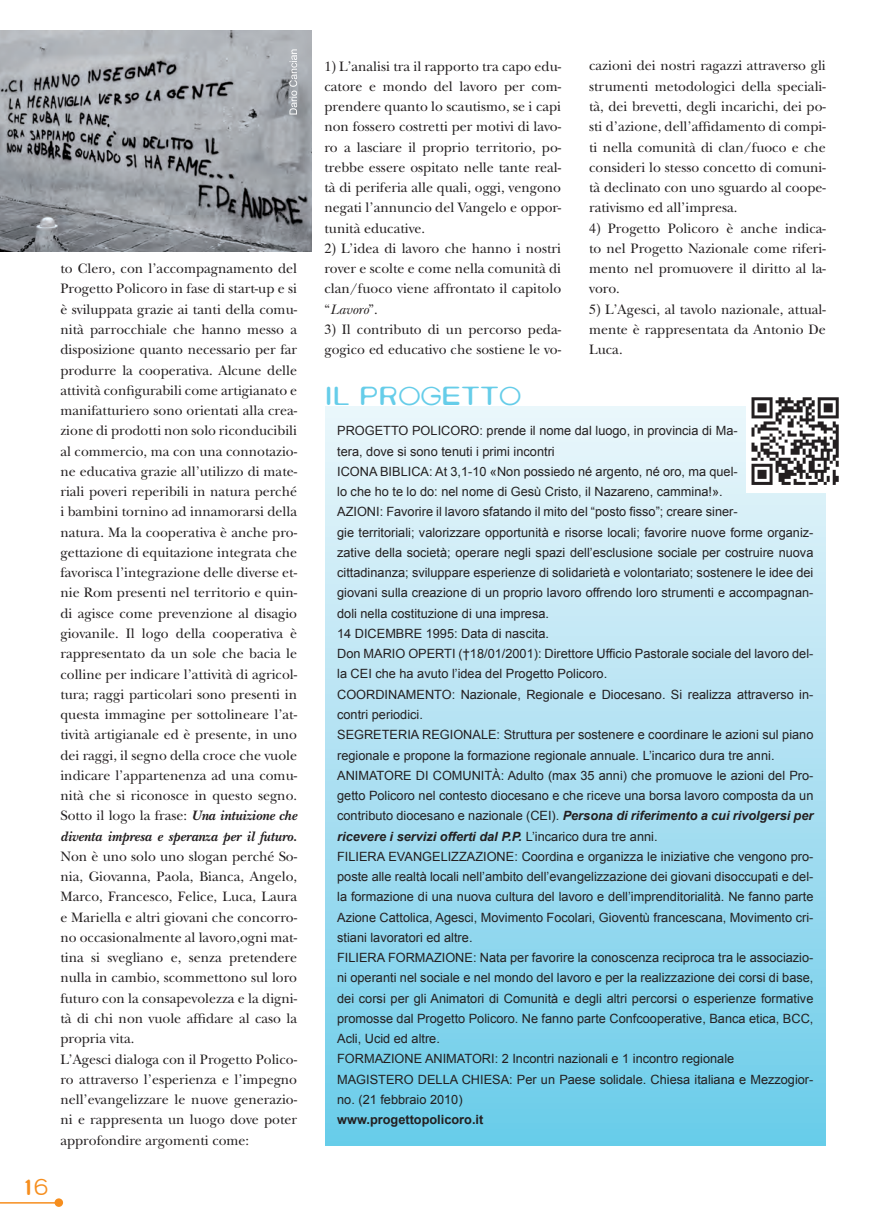
<style>
.page{position:relative;width:887px;height:1228px;background:#fff}
.page>*{position:absolute;margin:0;border:0;box-sizing:border-box;transform-origin:0 0}
.t1{font:600 25.5px "Rebound";color:#66cde9}
.t2{font:600 22.5px "Rebound";color:#f68e1e}
.t3{font:14.25px/20.2px "New Baskerville";color:#231f20;text-align:justify}
.t4{font:12.75px/20.2px "Arial";color:#231f20}
.t5{font:700 12.75px "Arial";color:#231f20}
.s1{font-weight:700;font-style:italic}
.s2{font-style:italic}
</style>
<div class="page">
<hr style="left:0;top:1201px;width:59px;height:2px;background:#f68e1e">
<svg style="left:55px;top:1197px;width:8px;height:9px"></svg>
<img style="left:0;top:31px;width:311px;height:220px">
<div style="left:325px;top:406px;width:501px;height:739px;background:linear-gradient(to bottom,#ecf6fb,#6bcce9)"></div>
<img style="left:746px;top:397px;width:93px;height:95px">
<svg style="left:289px;top:49px;width:8px;height:65px"></svg>
<h2 class="t2" style="left:24px;top:1171px;width:27px">16</h2>
<p class="t3" style="left:60px;top:258px;width:238px">to Clero, con l’accompagnamento del Progetto Policoro in fase di start-up e si è sviluppata grazie ai tanti della comu&shy;nità parrocchiale che hanno messo a disposizione quanto necessario per far produrre la cooperativa. Alcune delle attività configurabili come artigianato e manifatturiero sono orientati alla crea&shy;zione di prodotti non solo riconducibili al commercio, ma con una connotazio&shy;ne educativa grazie all’utilizzo di mate&shy;riali poveri reperibili in natura perché i bambini tornino ad innamorarsi della natura. Ma la cooperativa è anche pro&shy;gettazione di equitazione integrata che favorisca l’integrazione delle diverse et&shy;nie Rom presenti nel territorio e quin&shy;di agisce come prevenzione al disagio giovanile. Il logo della cooperativa è rappresentato da un sole che bacia le colline per indicare l’attività di agricol&shy;tura; raggi particolari sono presenti in questa immagine per sottolineare l’at&shy;tività artigianale ed è presente, in uno dei raggi, il segno della croce che vuole indicare l’appartenenza ad una comu&shy;nità che si riconosce in questo segno.<br>Sotto il logo la frase: <span class="s1">Una intuizione che diventa impresa e speranza per il futuro.</span></p>
<p class="t3" style="left:60px;top:846px;width:238px;text-align:left">Non è uno solo uno slogan perché So&shy;nia, Giovanna, Paola, Bianca, Angelo, Marco, Francesco, Felice, Luca, Laura e Mariella e altri giovani che concorro&shy;no occasionalmente al lavoro,ogni mat&shy;tina si svegliano e, senza pretendere nulla in cambio, scommettono sul loro futuro con la consapevolezza e la digni&shy;tà di chi non vuole affidare al caso la propria vita.<br>L’Agesci dialoga con il Progetto Polico&shy;ro attraverso l’esperienza e l’impegno nell’evangelizzare le nuove generazio&shy;ni e rappresenta un luogo dove poter approfondire argomenti come:</p>
<p class="t3" style="left:324px;top:56px;width:238px;text-indent:15px">L’analisi tra il rapporto tra capo edu&shy;catore e mondo del lavoro per com&shy;prendere quanto lo scautismo, se i capi non fossero costretti per motivi di lavo&shy;ro a lasciare il proprio territorio, po&shy;trebbe essere ospitato nelle tante real&shy;tà di periferia alle quali, oggi, vengono negati l’annuncio del Vangelo e oppor&shy;tunità educative.</p>
<p class="t3" style="left:324px;top:238px;width:238px;text-indent:17px">L’idea di lavoro che hanno i nostri rover e scolte e come nella comunità di clan/fuoco viene affrontato il capitolo “<span class="s2">Lavoro</span>”.</p>
<p class="t3" style="left:324px;top:319px;width:238px">✓ Il contributo di un percorso peda&shy;gogico ed educativo che sostiene le vo-</p>
<p class="t3" style="left:589px;top:56px;width:238px">cazioni dei nostri ragazzi attraverso gli strumenti metodologici della speciali&shy;tà, dei brevetti, degli incarichi, dei po&shy;sti d’azione, dell’affidamento di compi&shy;ti nella comunità di clan/fuoco e che consideri lo stesso concetto di comuni&shy;tà declinato con uno sguardo al coope&shy;rativismo ed all’impresa.</p>
<p class="t3" style="left:589px;top:218px;width:238px">✔ Progetto Policoro è anche indica&shy;to nel Progetto Nazionale come riferi&shy;mento nel promuovere il diritto al la&shy;voro.</p>
<p class="t3" style="left:589px;top:299px;width:238px;text-indent:16px">L’Agesci, al tavolo nazionale, attual&shy;mente è rappresentata da Antonio De Luca.</p>
<h1 class="t1" style="left:325px;top:380px;width:198px">IL PROGETTO</h1>
<p class="t4" style="left:337px;top:421px;width:478px">PROGETTO POLICORO: prende il nome dal luogo, in provincia di Ma-<br>tera, dove si sono tenuti i primi incontri<br>ICONA BIBLICA: At 3,1-10 «Non possiedo né argento, né oro, ma quel-<br>lo che ho te lo do: nel nome di Gesù Cristo, il Nazareno, cammina!».<br>AZIONI: Favorire il lavoro sfatando il mito del “posto fisso”; creare siner-<br>gie territoriali; valorizzare opportunità e risorse locali; favorire nuove forme organiz&shy;zative della società; operare negli spazi dell’esclusione sociale per costruire nuova cittadinanza; sviluppare esperienze di solidarietà e volontariato; sostenere le idee dei giovani sulla creazione di un proprio lavoro offrendo loro strumenti e accompagnan&shy;doli nella costituzione di una impresa.<br>14 DICEMBRE 1995: Data di nascita.<br>Don MARIO OPERTI (†18/01/2001): Direttore Ufficio Pastorale sociale del lavoro del&shy;la CEI che ha avuto l’idea del Progetto Policoro.<br>COORDINAMENTO: Nazionale, Regionale e Diocesano. Si realizza attraverso in&shy;contri periodici.<br>SEGRETERIA REGIONALE: Struttura per sostenere e coordinare le azioni sul piano regionale e propone la formazione regionale annuale. L’incarico dura tre anni.<br>ANIMATORE DI COMUNITÀ: Adulto (max 35 anni) che promuove le azioni del Pro&shy;getto Policoro nel contesto diocesano e che riceve una borsa lavoro composta da un contributo diocesano e nazionale (CEI). <span class="s1">Persona di riferimento a cui rivolgersi per ricevere i servizi offerti dal P.P.</span> L’incarico dura tre anni.<br>FILIERA EVANGELIZZAZIONE: Coordina e organizza le iniziative che vengono pro&shy;poste alle realtà locali nell’ambito dell’evangelizzazione dei giovani disoccupati e del&shy;la formazione di una nuova cultura del lavoro e dell’imprenditorialità. Ne fanno parte Azione Cattolica, Agesci, Movimento Focolari, Gioventù francescana, Movimento cri&shy;stiani lavoratori ed altre.<br>FILIERA FORMAZIONE: Nata per favorire la conoscenza reciproca tra le associazio&shy;ni operanti nel sociale e nel mondo del lavoro e per la realizzazione dei corsi di base, dei corsi per gli Animatori di Comunità e degli altri percorsi o esperienze formative promosse dal Progetto Policoro. Ne fanno parte Confcooperative, Banca etica, BCC, Acli, Ucid ed altre.<br>FORMAZIONE ANIMATORI: 2 Incontri nazionali e 1 incontro regionale MAGISTERO DELLA CHIESA: Per un Paese solidale. Chiesa italiana e Mezzogior&shy;no. (21 febbraio 2010)</p>
<p class="t5" style="left:337px;top:1111px;width:148px">www.progettopolicoro.it</p>
</div>
